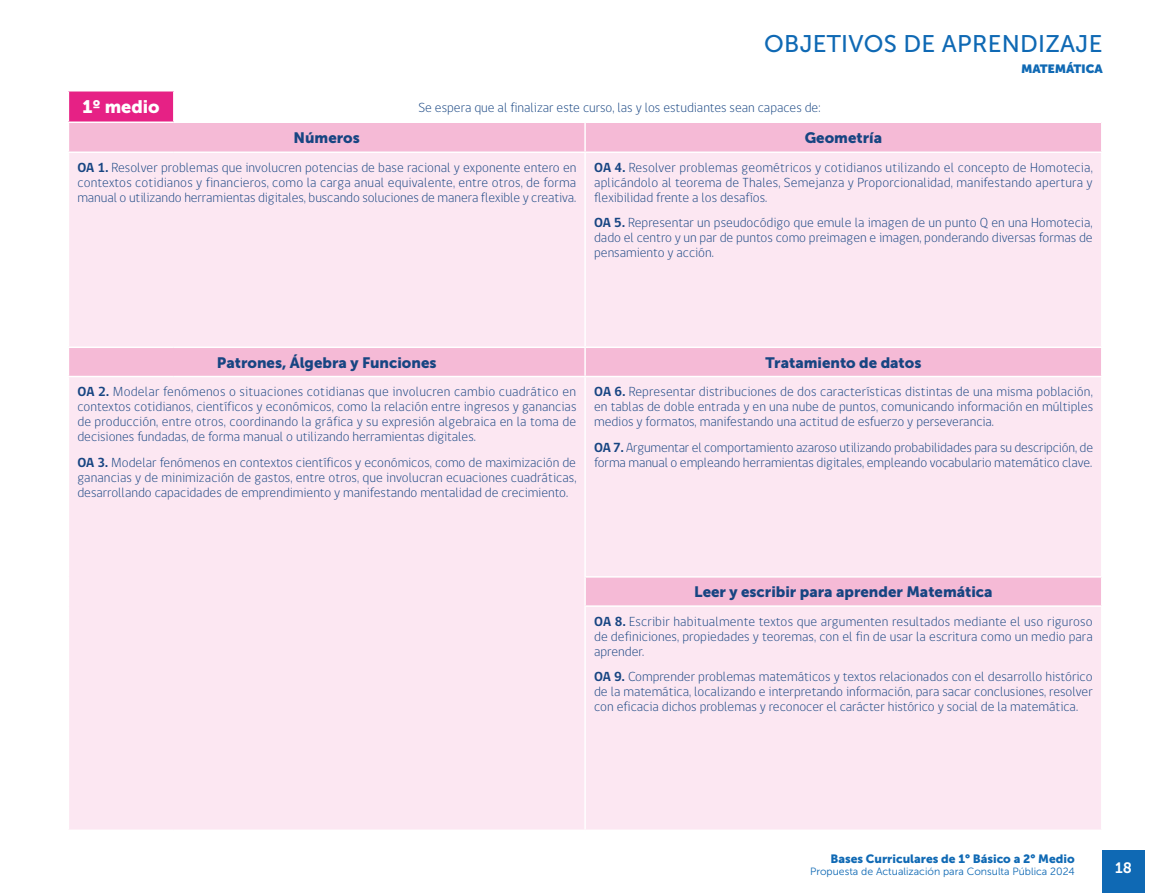
<style>
.page{position:relative;width:1170px;height:893px;background:#fff}
.page>*{position:absolute;margin:0;border:0;box-sizing:border-box;transform-origin:0 0}
.t1{font:24px "Museo Sans 500";letter-spacing:.01em;color:#0f69b4}
.t2{font:18px "Museo Sans 900";color:#fff}
.t3{font:15px "Museo Sans 900";color:#174582}
.t4{font:15px "Museo Sans 700";color:#fff}
.t5{font:300 13.5px/15px "gob CL";color:#174582;text-align:justify}
.t6{font:12px "Museo Sans 900";color:#0f69b4}
.t7{font:900 12px "Museo Sans Display";color:#0f69b4}
.t8{font:10.5px "Museo Sans 300";color:#0f69b4}
.s1{font-weight:700}
</style>
<div class="page">
<div style="left:1102px;top:851px;width:42px;height:42px;background:#0f69b4"></div>
<div style="left:68px;top:91px;width:106px;height:31px;background:#e62185"></div>
<div style="left:69px;top:123px;width:1031px;height:29px;background:#f5bad6"></div>
<div style="left:69px;top:153px;width:1031px;height:677px;background:#fce7f2"></div>
<hr style="left:68px;top:92px;width:1px;height:30px;background:#fff">
<svg style="left:584px;top:123px;width:1px;height:29px"></svg>
<hr style="left:68px;top:376px;width:106px;height:1px;background:#fff">
<hr style="left:174px;top:376px;width:411px;height:1px;background:#fff">
<hr style="left:584px;top:377px;width:1px;height:199px;background:#fff">
<svg style="left:584px;top:578px;width:1px;height:27px"></svg>
<hr style="left:584px;top:607px;width:1px;height:223px;background:#fff">
<hr style="left:68px;top:90px;width:106px;height:2px;background:#fff">
<hr style="left:173px;top:92px;width:1px;height:30px;background:#fff">
<hr style="left:584px;top:153px;width:1px;height:194px;background:#fff">
<svg style="left:584px;top:348px;width:1px;height:28px"></svg>
<hr style="left:68px;top:347px;width:106px;height:1px;background:#fff">
<hr style="left:174px;top:347px;width:411px;height:1px;background:#fff">
<hr style="left:585px;top:347px;width:517px;height:1px;background:#fff">
<hr style="left:585px;top:376px;width:517px;height:1px;background:#fff">
<hr style="left:584px;top:576px;width:518px;height:2px;background:#fff">
<hr style="left:584px;top:605px;width:518px;height:2px;background:#fff">
<h1 class="t1" style="left:764px;top:30px;width:339px">OBJETIVOS DE APRENDIZAJE</h1>
<p class="t7" style="left:1021px;top:62px;width:20px">MATEMÁTICA</p>
<h2 class="t2" style="left:82px;top:97px;width:79px">1º medio</h2>
<p class="t5" style="left:418px;top:100px;width:403px">Se espera que al finalizar este curso, las y los estudiantes sean capaces de:</p>
<p class="t3" style="left:293px;top:129px;width:68px">Números</p>
<p class="t3" style="left:804px;top:129px;width:79px">Geometría</p>
<p class="t5" style="left:77px;top:160px;width:500px"><span class="s1">OA 1.</span> Resolver problemas que involucren potencias de base racional y exponente entero en contextos cotidianos y financieros, como la carga anual equivalente, entre otros, de forma manual o utilizando herramientas digitales, buscando soluciones de manera flexible y creativa.</p>
<p class="t5" style="left:594px;top:160px;width:500px"><span class="s1">OA 4.</span> Resolver problemas geométricos y cotidianos utilizando el concepto de Homotecia, aplicándolo al teorema de Thales, Semejanza y Proporcionalidad, manifestando apertura y flexibilidad frente a los desafíos.</p>
<p class="t5" style="left:594px;top:216px;width:500px"><span class="s1">OA 5.</span> Representar un pseudocódigo que emule la imagen de un punto Q en una Homotecia, dado el centro y un par de puntos como preimagen e imagen, ponderando diversas formas de pensamiento y acción.</p>
<p class="t3" style="left:217px;top:354px;width:221px">Patrones, Álgebra y Funciones</p>
<p class="t3" style="left:765px;top:354px;width:158px">Tratamiento de datos</p>
<p class="t5" style="left:77px;top:384px;width:500px"><span class="s1">OA 2.</span> Modelar fenómenos o situaciones cotidianas que involucren cambio cuadrático en contextos cotidianos, científicos y económicos, como la relación entre ingresos y ganancias de producción, entre otros, coordinando la gráfica y su expresión algebraica en la toma de decisiones fundadas, de forma manual o utilizando herramientas digitales.</p>
<p class="t5" style="left:77px;top:455px;width:500px"><span class="s1">OA 3.</span> Modelar fenómenos en contextos científicos y económicos, como de maximización de ganancias y de minimización de gastos, entre otros, que involucran ecuaciones cuadráticas, desarrollando capacidades de emprendimiento y manifestando mentalidad de crecimiento.</p>
<p class="t5" style="left:594px;top:384px;width:500px"><span class="s1">OA 6.</span> Representar distribuciones de dos características distintas de una misma población, en tablas de doble entrada y en una nube de puntos, comunicando información en múltiples medios y formatos, manifestando una actitud de esfuerzo y perseverancia.</p>
<p class="t5" style="left:594px;top:440px;width:500px"><span class="s1">OA 7.</span> Argumentar el comportamiento azaroso utilizando probabilidades para su descripción, de forma manual o empleando herramientas digitales, empleando vocabulario matemático clave.</p>
<p class="t3" style="left:694px;top:583px;width:300px">Leer y escribir para aprender Matemática</p>
<p class="t5" style="left:594px;top:614px;width:500px"><span class="s1">OA 8.</span> Escribir habitualmente textos que argumenten resultados mediante el uso riguroso de definiciones, propiedades y teoremas, con el fin de usar la escritura como un medio para aprender.</p>
<p class="t5" style="left:594px;top:669px;width:500px"><span class="s1">OA 9.</span> Comprender problemas matemáticos y textos relacionados con el desarrollo histórico de la matemática, localizando e interpretando información, para sacar conclusiones, resolver con eficacia dichos problemas y reconocer el carácter histórico y social de la matemática.</p>
<p class="t6" style="left:830px;top:851px;width:246px">Bases Curriculares de 1° Básico a 2° Medio</p>
<p class="t8" style="left:810px;top:865px;width:266px">Propuesta de Actualización para Consulta Pública 2024</p>
<p class="t4" style="left:1114px;top:859px;width:18px">18</p>
</div>
